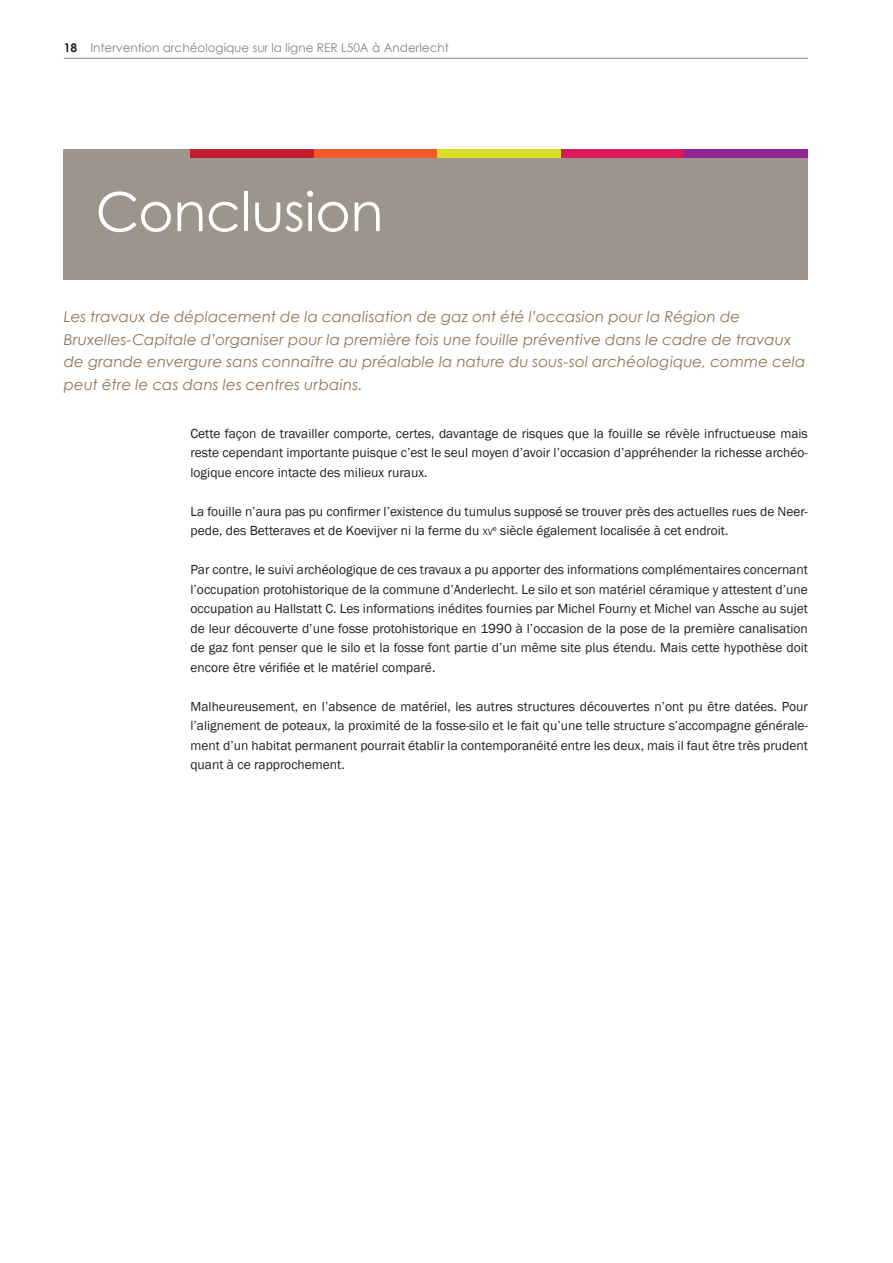
<style>
.page{position:relative;width:893px;height:1263px;background:#fff}
.page>*{position:absolute;margin:0;border:0;box-sizing:border-box;transform-origin:0 0}
.t1{font:54px "Century Gothic";letter-spacing:-.005em;color:#fff}
.t2{font:italic 15px/22.5px "Century Gothic";letter-spacing:.01em;color:#927154}
.t3{font:13.5px/19.5px "Franklin Gothic";color:#231f20;text-align:justify}
.t4{font:12px "Century Gothic";color:#808285}
.s1{font-weight:700;color:#231f20}
.s2{font-size:9.45px}
</style>
<div class="page">
<hr style="left:64px;top:58px;width:744px;height:1px;background:#808285">
<div style="left:64px;top:149px;width:744px;height:131px;background:#9d948c"></div>
<div style="left:190px;top:149px;width:124px;height:8px;background:#be1d2c"></div>
<div style="left:314px;top:149px;width:123px;height:8px;background:#f15929"></div>
<div style="left:437px;top:149px;width:124px;height:8px;background:#d6df21"></div>
<div style="left:561px;top:149px;width:123px;height:8px;background:#d91a5b"></div>
<div style="left:684px;top:149px;width:124px;height:8px;background:#90268f"></div>
<p class="t4" style="left:64px;top:39px;width:387px"><span class="s1">18</span> Intervention archéologique sur la ligne RER L50A à Anderlecht</p>
<h1 class="t1" style="left:96px;top:174px;width:289px">Conclusion</h1>
<p class="t2" style="left:64px;top:305px;width:743px">Les travaux de déplacement de la canalisation de gaz ont été l’occasion pour la Région de Bruxelles-Capitale d’organiser pour la première fois une fouille préventive dans le cadre de travaux de grande envergure sans connaître au préalable la nature du sous-sol archéologique, comme cela peut être le cas dans les centres urbains.</p>
<p class="t3" style="left:190px;top:424px;width:619px">Cette façon de travailler comporte, certes, davantage de risques que la fouille se révèle infructueuse mais reste cependant importante puisque c’est le seul moyen d’avoir l’occasion d’appréhender la richesse archéo&shy;logique encore intacte des milieux ruraux.</p>
<p class="t3" style="left:190px;top:502px;width:619px">La fouille n’aura pas pu confirmer l’existence du tumulus supposé se trouver près des actuelles rues de Neer&shy;pede, des Betteraves et de Koevijver ni la ferme du <span class="s2">xv</span><sup>e</sup> siècle également localisée à cet endroit.</p>
<p class="t3" style="left:190px;top:560px;width:619px">Par contre, le suivi archéologique de ces travaux a pu apporter des informations complémentaires concernant l’occupation protohistorique de la commune d’Anderlecht. Le silo et son matériel céramique y attestent d’une occupation au Hallstatt C. Les informations inédites fournies par Michel Fourny et Michel van Assche au sujet de leur découverte d’une fosse protohistorique en 1990 à l’occasion de la pose de la première canalisation de gaz font penser que le silo et la fosse font partie d’un même site plus étendu. Mais cette hypothèse doit encore être vérifiée et le matériel comparé.</p>
<p class="t3" style="left:190px;top:697px;width:619px">Malheureusement, en l’absence de matériel, les autres structures découvertes n’ont pu être datées. Pour l’alignement de poteaux, la proximité de la fosse-silo et le fait qu’une telle structure s’accompagne générale&shy;ment d’un habitat permanent pourrait établir la contemporanéité entre les deux, mais il faut être très prudent quant à ce rapprochement.</p>
</div>
